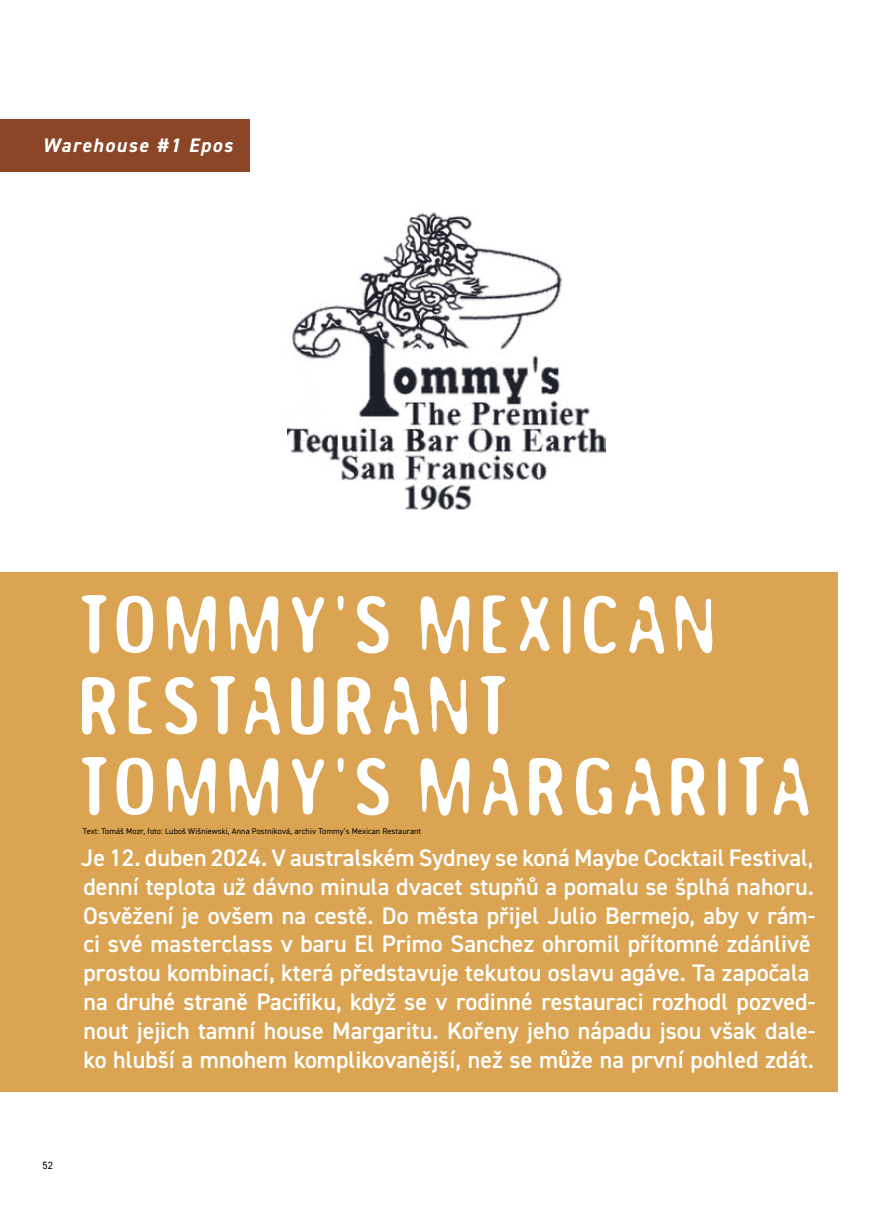
<style>
.page{position:relative;width:893px;height:1212px;background:#fff}
.page>*{position:absolute;margin:0;border:0;box-sizing:border-box;transform-origin:0 0}
.t1{font:700 70.8px/81px "Exposure";letter-spacing:.01em;color:#fff}
.t2{font:600 24px/28.8px "DIN2014";color:#fff}
.t3{font:italic 700 19.65px "DIN2014";letter-spacing:.08em;color:#fff}
.t4{font:10.5px "DIN2014";color:#000}
.t5{font:8.25px "DIN2014";letter-spacing:.01em;color:#000}
</style>
<div class="page">
<div style="left:0;top:573px;width:838px;height:519px;background:#dba452"></div>
<div style="left:0;top:120px;width:250px;height:52px;background:#8a4627"></div>
<img style="left:287px;top:212px;width:319px;height:297px">
<p class="t3" style="left:43px;top:132px;width:192px">Warehouse #1 Epos</p>
<h1 class="t1" style="left:75px;top:584px;width:739px">TOMMY’S MEXICAN<br>RESTAURANT<br>TOMMY’S MARGARITA</h1>
<p class="t5" style="left:83px;top:826px;width:340px">Text: Tomáš Mozr, foto: Luboš Wišniewski, Anna Postniková, archiv Tommy’s Mexican Restaurant</p>
<p class="t2" style="left:81px;top:843px;width:736px">Je 12. duben 2024. V australském Sydney se koná Maybe Cocktail Festival, denní teplota už dávno minula dvacet stupňů a pomalu se šplhá nahoru.<br>Osvěžení je ovšem na cestě. Do města přijel Julio Bermejo, aby v rám&shy;ci své masterclass v baru El Primo Sanchez ohromil přítomné zdánlivě prostou kombinací, která představuje tekutou oslavu agáve. Ta započala na druhé straně Pacifiku, když se v rodinné restauraci rozhodl pozved&shy;nout jejich tamní house Margaritu. Kořeny jeho nápadu jsou však dale&shy;ko hlubší a mnohem komplikovanější, než se může na první pohled zdát.</p>
<p class="t4" style="left:43px;top:1159px;width:12px">52</p>
</div>
